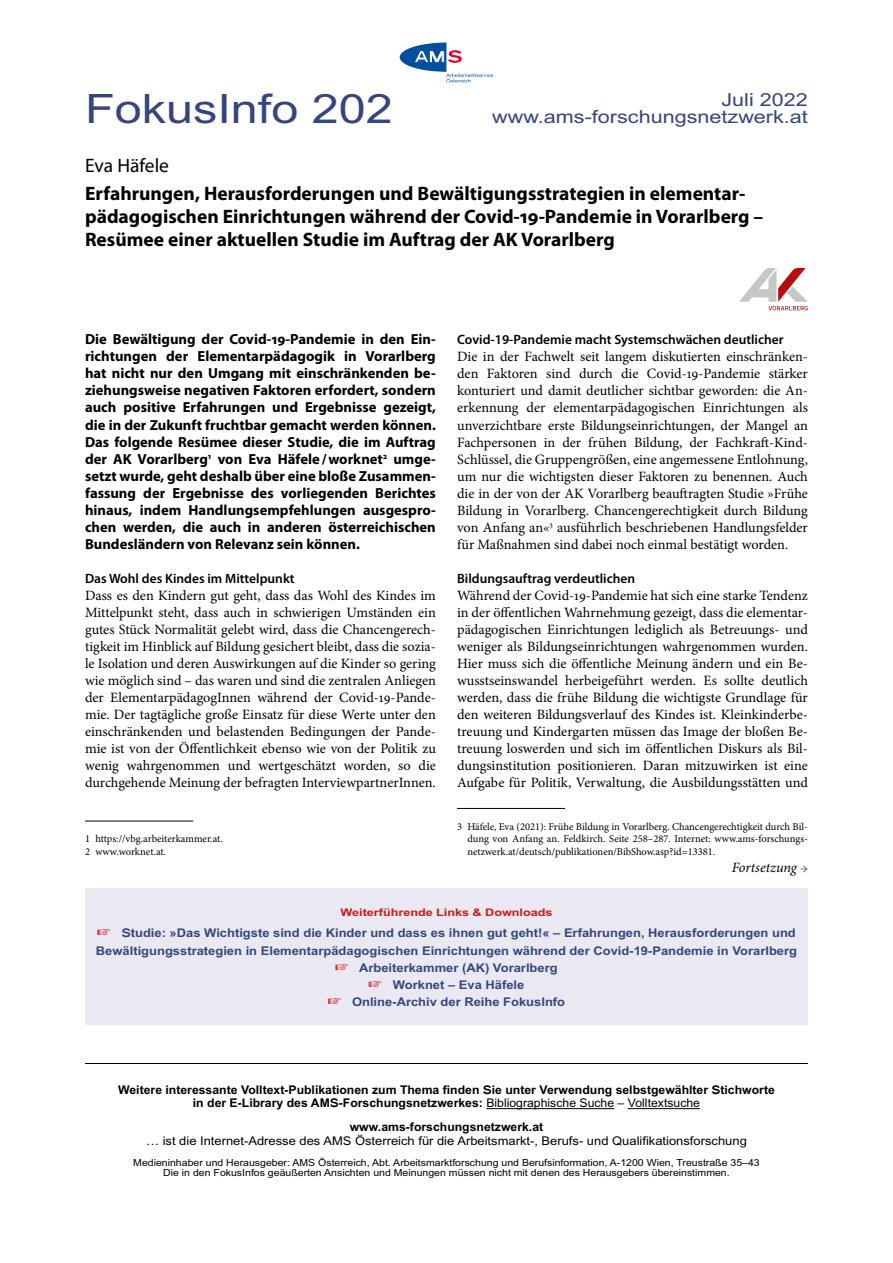
<style>
.page{position:relative;width:893px;height:1263px;background:#fff}
.page>*{position:absolute;margin:0;border:0;box-sizing:border-box;transform-origin:0 0}
.FI_1_Head_Nummer{font:40.5px "AMS";color:#35467f}
.FI_2_Titel{font:700 19.5px/23.4px "Myriad Pro";color:#000}
.FI_2_AutorIn{font:19.5px "Myriad Pro";color:#000}
.FI_1_Head_rechts_Mon{font:18px/17px "AMS";color:#35467f;text-align:right}
.FI_3_Vorspann{font:700 14.7px/17px "Myriad Pro";color:#000;text-align:justify}
.FI_4_Text{font:14.25px/17px "Minion Pro";color:#000;text-align:justify}
.FI_4_Text-2{font:italic 14.25px "Minion Pro";letter-spacing:-.005em;color:#000}
.FI_4_ZwiTi{font:600 13.5px "Myriad Pro";color:#000}
.FI_Links{font:700 12px/17.1px "AMS";color:#35467f;scale:.9 1}
.FI_Info_unten_fett{font:700 12px/13.5px "AMS";color:#000;text-align:center;scale:.85 1}
.FI_Info_unten{font:12px "AMS";color:#000;scale:.9 1}
.FI_Fußnote{font:10.5px/12.6px "Minion Pro";letter-spacing:-.005em;color:#000;text-align:justify}
.FI_Links_Titel{font:700 10.5px "AMS";color:#cd1719}
.FI_Impressum{font:9.75px/10.5px "AMS";color:#000;text-align:center;scale:.9 1}
.s1{font-size:12px;color:#35467f}
.s2{color:#cd1719}
.s3{font-weight:400}
</style>
<div class="page">
<hr style="left:85px;top:821px;width:108px;height:1px;background:#000">
<hr style="left:457px;top:808px;width:108px;height:1px;background:#000">
<hr style="left:486px;top:1108px;width:128px;height:1px;background:#000">
<hr style="left:628px;top:1108px;width:72px;height:1px;background:#000">
<hr style="left:85px;top:1063px;width:723px;height:1px;background:#000">
<svg style="left:400px;top:43px;width:93px;height:39px"></svg>
<hr style="left:414px;top:62px;width:30px;height:1px;background:#004f9f">
<hr style="left:415px;top:50px;width:30px;height:1px;background:#004f9f">
<svg style="left:739px;top:268px;width:69px;height:42px"></svg>
<div style="left:85px;top:889px;width:723px;height:136px;background:#eae9f2"></div>
<p class="FI_1_Head_Nummer" style="left:85px;top:87px;width:309px">FokusInfo 202</p>
<p class="FI_1_Head_rechts_Mon" style="left:492px;top:92px;width:317px">Juli 2022 www.ams-forschungsnetzwerk.at</p>
<p class="FI_2_AutorIn" style="left:85px;top:153px;width:85px">Eva Häfele</p>
<p class="FI_2_Titel" style="left:85px;top:181px;width:680px">Erfahrungen, Herausforderungen und Bewältigungsstrategien in elementar&shy;pädagogischen Einrichtungen während der Covid-19-Pandemie in Vorarlberg –<br>Resümee einer aktuellen Studie im Auftrag der AK Vorarlberg</p>
<p class="FI_3_Vorspann" style="left:85px;top:331px;width:352px">Die Bewältigung der Covid-19-Pandemie in den Ein&shy;richtungen der Elementarpädagogik in Vorarlberg hat nicht nur den Umgang mit einschränkenden be&shy;ziehungsweise negativen Faktoren erfordert, sondern auch positive Erfahrungen und Ergebnisse gezeigt, die in der Zukunft fruchtbar gemacht werden können.<br>Das folgende Resümee dieser Studie, die im Auftrag der AK Vorarlberg<sup>1</sup> von Eva Häfele/worknet<sup>2</sup> umge&shy;setzt wurde, geht deshalb über eine bloße Zusammen&shy;fassung der Ergebnisse des vorliegenden Berichtes hinaus, indem Handlungsempfehlungen ausgespro&shy;chen werden, die auch in anderen österreichischen Bundesländern von Relevanz sein können.</p>
<p class="FI_4_ZwiTi" style="left:85px;top:569px;width:211px">Das Wohl des Kindes im Mittelpunkt</p>
<p class="FI_4_Text" style="left:85px;top:587px;width:352px">Dass es den Kindern gut geht, dass das Wohl des Kindes im Mittelpunkt steht, dass auch in schwierigen Umständen ein gutes Stück Normalität gelebt wird, dass die Chancengerech&shy;tigkeit im Hinblick auf Bildung gesichert bleibt, dass die sozia&shy;le Isolation und deren Auswirkungen auf die Kinder so gering wie möglich sind – das waren und sind die zentralen Anliegen der ElementarpädagogInnen während der Covid-19-Pande&shy;mie. Der tagtägliche große Einsatz für diese Werte unter den einschränkenden und belastenden Bedingungen der Pande&shy;mie ist von der Öffentlichkeit ebenso wie von der Politik zu wenig wahrgenommen und wertgeschätzt worden, so die durchgehende Meinung der befragten InterviewpartnerInnen.</p>
<p class="FI_Fußnote" style="left:85px;top:832px;width:139px">1 https://vbg.arbeiterkammer.at.</p>
<p class="FI_Fußnote" style="left:85px;top:845px;width:82px">2 www.worknet.at.</p>
<p class="FI_4_ZwiTi" style="left:457px;top:331px;width:328px">Covid-19-Pandemie macht Systemschwächen deutlicher</p>
<p class="FI_4_Text" style="left:457px;top:348px;width:352px">Die in der Fachwelt seit langem diskutierten einschränken&shy;den Faktoren sind durch die Covid-19-Pandemie stärker konturiert und damit deutlicher sichtbar geworden: die An&shy;erkennung der elementarpädagogischen Einrichtungen als unverzichtbare erste Bildungseinrichtungen, der Mangel an Fachpersonen in der frühen Bildung, der Fachkraft-Kind-Schlüssel, die Gruppengrößen, eine angemessene Entlohnung, um nur die wichtigsten dieser Faktoren zu benennen. Auch die in der von der AK Vorarlberg beauftragten Studie »Frühe Bildung in Vorarlberg. Chancengerechtigkeit durch Bildung von Anfang an«<sup>3</sup> ausführlich beschriebenen Handlungsfelder für Maßnahmen sind dabei noch einmal bestätigt worden.</p>
<p class="FI_4_ZwiTi" style="left:457px;top:569px;width:180px">Bildungsauftrag verdeutlichen</p>
<p class="FI_4_Text" style="left:457px;top:587px;width:352px">Während der Covid-19-Pandemie hat sich eine starke Tendenz in der öffentlichen Wahrnehmung gezeigt, dass die elementar&shy;pädagogischen Einrichtungen lediglich als Betreuungs- und weniger als Bildungseinrichtungen wahrgenommen wurden.<br>Hier muss sich die öffentliche Meinung ändern und ein Be&shy;wusstseinswandel herbeigeführt werden. Es sollte deutlich werden, dass die frühe Bildung die wichtigste Grundlage für den weiteren Bildungsverlauf des Kindes ist. Kleinkinderbe&shy;treuung und Kindergarten müssen das Image der bloßen Be&shy;treuung loswerden und sich im öffentlichen Diskurs als Bil&shy;dungsinstitution positionieren. Daran mitzuwirken ist eine Aufgabe für Politik, Verwaltung, die Ausbildungsstätten und</p>
<p class="FI_Fußnote" style="left:467px;top:820px;width:342px;text-indent:-10px">3 Häfele, Eva (2021): Frühe Bildung in Vorarlberg. Chancengerechtigkeit durch Bil&shy;dung von Anfang an. Feldkirch. Seite 258–287. Internet: www.ams-forschungs&shy;netzwerk.at/deutsch/publikationen/BibShow.asp?id=13381.</p>
<p class="FI_4_Text-2" style="left:732px;top:857px;width:78px">Fortsetzung <span class="s1">→</span></p>
<p class="FI_Links_Titel" style="left:341px;top:906px;width:213px">Weiterführende Links &amp; Downloads</p>
<p class="FI_Links" style="left:96px;top:925px;width:780px"><span class="s2">☞</span> Studie: »Das Wichtigste sind die Kinder und dass es ihnen gut geht!« – Erfahrungen, Herausforderungen und<br>Bewältigungsstrategien in Elementarpädagogischen Einrichtungen während der Covid-19-Pandemie in Vorarlberg</p>
<p class="FI_Links" style="left:335px;top:959px;width:249px"><span class="s2">☞</span> Arbeiterkammer (AK) Vorarlberg</p>
<p class="FI_Links" style="left:369px;top:976px;width:175px"><span class="s2">☞</span> Worknet – Eva Häfele</p>
<p class="FI_Links" style="left:328px;top:993px;width:265px"><span class="s2">☞</span> Online-Archiv der Reihe FokusInfo</p>
<p class="FI_Info_unten_fett" style="left:118px;top:1083px;width:774px">Weitere interessante Volltext-Publikationen zum Thema finden Sie unter Verwendung selbstgewählter Stichworte in der E-Library des AMS-Forschungsnetzwerkes: <span class="s3">Bibliographische Suche – Volltextsuche</span></p>
<p class="FI_Info_unten_fett" style="left:350px;top:1120px;width:229px">www.ams-forschungsnetzwerk.at</p>
<p class="FI_Info_unten" style="left:146px;top:1134px;width:669px">… ist die Internet-Adresse des AMS Österreich für die Arbeitsmarkt-, Berufs- und Qualifikationsforschung</p>
<p class="FI_Impressum" style="left:133px;top:1157px;width:698px">Medieninhaber und Herausgeber: AMS Österreich, Abt. Arbeitsmarktforschung und Berufsinformation, A-1200 Wien, Treustraße 35–43<br>Die in den FokusInfos geäußerten Ansichten und Meinungen müssen nicht mit denen des Herausgebers übereinstimmen.</p>
</div>
